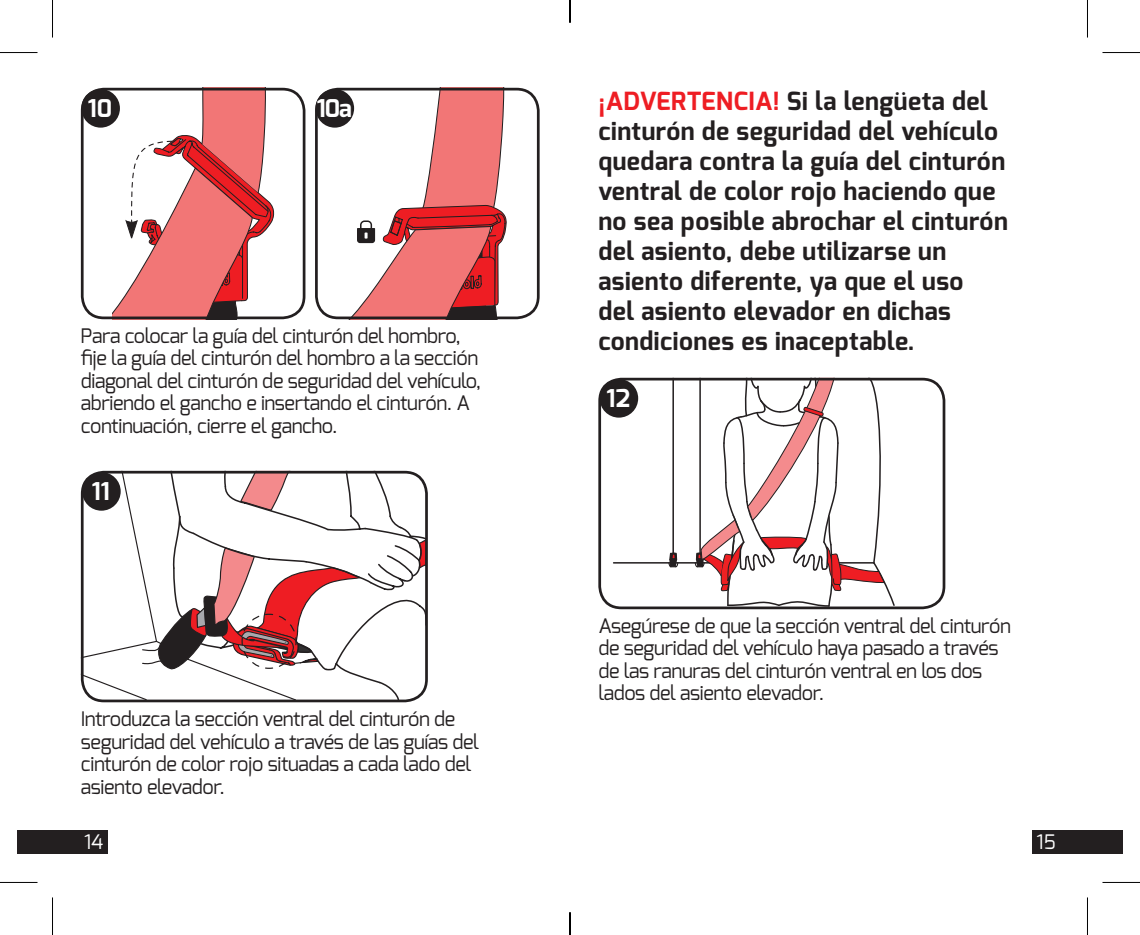
<style>
.page{position:relative;width:1140px;height:935px;background:#fff}
.page>*{position:absolute;margin:0;border:0;box-sizing:border-box;transform-origin:0 0}
.t1{font:700 25px/30px "Exo";letter-spacing:.02em;color:#231f20}
.t2{font:700 24.5px "Exo";color:#fff}
.t3{font:20px/22.5px "Exo";letter-spacing:-.02em;color:#231f20}
.t4{font:20px "Exo";color:#fff}
.s1{color:#ee1d23}
</style>
<div class="page">
<hr style="left:672px;top:377px;width:2px;height:176px;background:#231f20">
<hr style="left:613px;top:562px;width:110px;height:1px;background:#231f20">
<svg style="left:668px;top:552px;width:10px;height:15px"></svg>
<svg style="left:695px;top:381px;width:200px;height:224px"></svg>
<div style="left:598px;top:377px;width:347px;height:232px;border:3px solid #231f20;border-radius:22px"></div>
<div style="left:599px;top:379px;width:39px;height:38px;background:#231f20;border-radius:50%"></div>
<svg style="left:81px;top:474px;width:346px;height:226px"></svg>
<div style="left:81px;top:470px;width:347px;height:232px;border:3px solid #231f20;border-radius:22px"></div>
<div style="left:82px;top:472px;width:39px;height:38px;background:#231f20;border-radius:50%"></div>
<svg style="left:113px;top:92px;width:162px;height:223px"></svg>
<div style="left:81px;top:88px;width:224px;height:231px;border:3px solid #231f20;border-radius:22px"></div>
<div style="left:81px;top:89px;width:39px;height:39px;background:#231f20;border-radius:50%"></div>
<svg style="left:344px;top:92px;width:163px;height:223px"></svg>
<div style="left:315px;top:88px;width:224px;height:231px;border:3px solid #231f20;border-radius:22px"></div>
<div style="left:315px;top:89px;width:39px;height:39px;background:#231f20;border-radius:50%"></div>
<div style="left:1033px;top:829px;width:90px;height:24px;background:#231f20"></div>
<div style="left:17px;top:829px;width:90px;height:24px;background:#231f20"></div>
<hr style="left:0;top:52px;width:38px;height:1px;background:#000">
<hr style="left:1102px;top:52px;width:38px;height:1px;background:#000">
<hr style="left:0;top:881px;width:38px;height:1px;background:#000">
<hr style="left:1102px;top:881px;width:38px;height:1px;background:#000">
<hr style="left:52px;top:0;width:1px;height:38px;background:#000">
<hr style="left:52px;top:897px;width:1px;height:37px;background:#000">
<hr style="left:1087px;top:0;width:1px;height:38px;background:#000">
<hr style="left:1087px;top:897px;width:1px;height:37px;background:#000">
<svg style="left:569px;top:0;width:1px;height:23px"></svg>
<svg style="left:569px;top:912px;width:1px;height:22px"></svg>
<p class="t2" style="left:88px;top:92px;width:26px">10</p>
<p class="t2" style="left:317px;top:92px;width:36px">10a</p>
<p class="t3" style="left:81px;top:324px;width:402px">Para colocar la guía del cinturón del hombro, fije la guía del cinturón del hombro a la sección diagonal del cinturón de seguridad del vehículo, abriendo el gancho e insertando el cinturón. A continuación, cierre el gancho.</p>
<p class="t2" style="left:92px;top:475px;width:20px">11</p>
<p class="t3" style="left:81px;top:707px;width:400px">Introduzca la sección ventral del cinturón de seguridad del vehículo a través de las guías del cinturón de color rojo situadas a cada lado del asiento elevador.</p>
<p class="t1" style="left:598px;top:86px;width:411px"><span class="s1">¡ADVERTENCIA!</span> Si la lengüeta del cinturón de seguridad del vehículo quedara contra la guía del cinturón ventral de color rojo haciendo que no sea posible abrochar el cinturón del asiento, debe utilizarse un asiento diferente, ya que el uso<br>del asiento elevador en dichas condiciones es inaceptable.</p>
<p class="t2" style="left:606px;top:382px;width:25px">12</p>
<p class="t3" style="left:598px;top:613px;width:414px">Asegúrese de que la sección ventral del cinturón de seguridad del vehículo haya pasado a través de las ranuras del cinturón ventral en los dos lados del asiento elevador.</p>
<p class="t4" style="left:84px;top:828px;width:21px">14</p>
<p class="t4" style="left:1036px;top:828px;width:21px">15</p>
</div>
